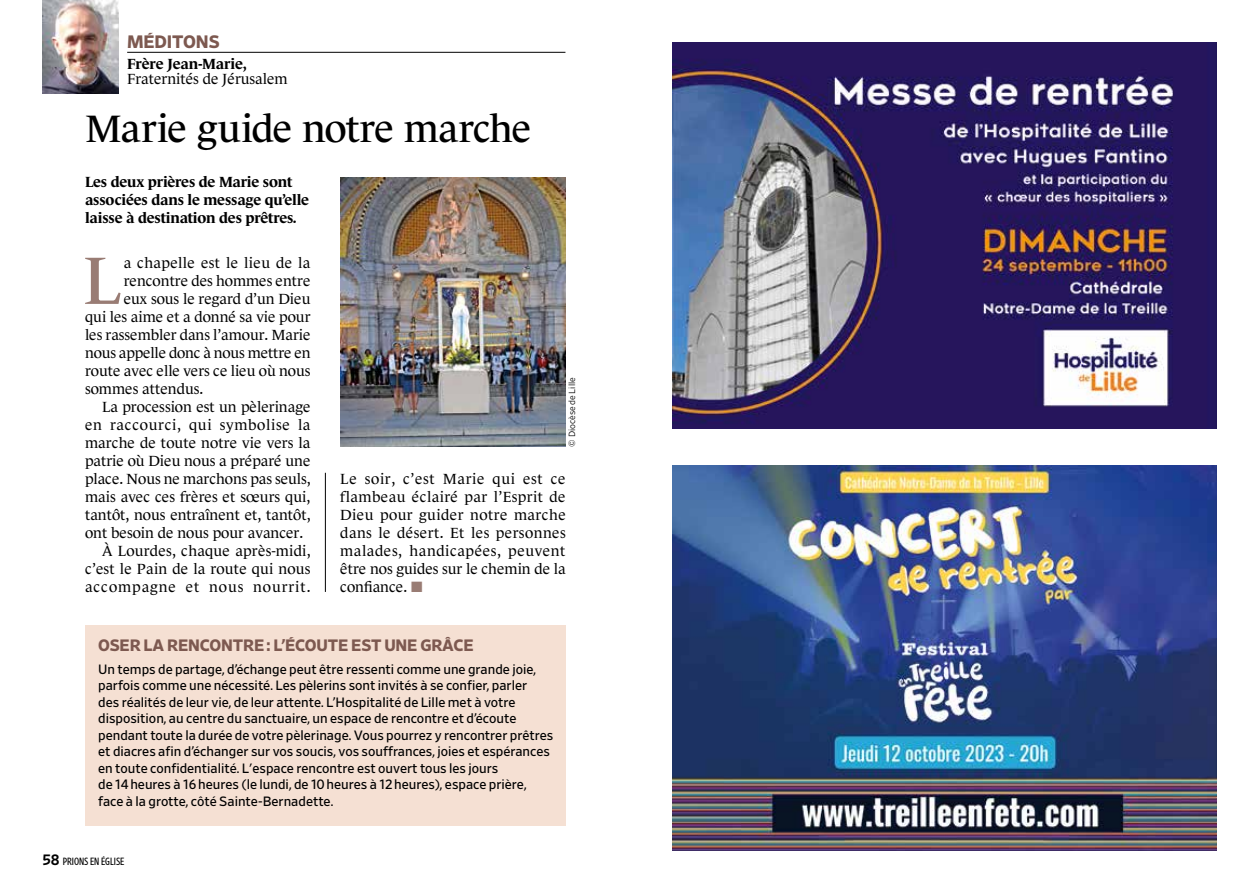
<style>
.page{position:relative;width:1259px;height:893px;background:#fff}
.page>*{position:absolute;margin:0;border:0;box-sizing:border-box;transform-origin:0 0}
.t1{font:68.4px "Le Monde Journal Std";color:#997c74}
.t2{font:39px "Le Monde Journal Std";letter-spacing:-.02em;color:#000}
.t3{font:700 18px "Retina";letter-spacing:-.01em;color:#7d5950}
.t4{font:700 16.5px "Retina";letter-spacing:-.01em;color:#7d5950}
.t5{font:15px/18px "Le Monde Journal Std";color:#000;text-align:justify}
.t6{font:700 15px/18px "Le Monde Journal Std";letter-spacing:-.01em;color:#000}
.t7{font:15px "Le Monde Journal Std";letter-spacing:.045em;color:#000}
.t8{font:15px "Le Monde Journal Std";letter-spacing:.065em;color:#000}
.t9{font:15px "Le Monde Journal Std";letter-spacing:.025em;color:#000}
.t10{font:13.5px/16.5px "Retina";color:#000}
.t11{font:condensed 10.5px "Retina";color:#000}
.t12{font:300 9px "Retina";color:#000}
.s1{font-family:"Humanist 521 BT"}
.s2{color:#997c74}
.s3{font-weight:500;font-stretch:normal;font-size:15px}
</style>
<div class="page">
<hr style="left:127px;top:52px;width:438px;height:1px;background:#000">
<hr style="left:325px;top:473px;width:1px;height:119px;background:#000">
<img style="left:42px;top:0;width:77px;height:93px">
<div style="left:85px;top:625px;width:481px;height:201px;background:#f5e0d3"></div>
<img style="left:340px;top:178px;width:225px;height:268px">
<img style="left:672px;top:43px;width:544px;height:385px">
<img style="left:672px;top:465px;width:544px;height:385px">
<p class="t3" style="left:127px;top:30px;width:94px">MÉDITONS</p>
<p class="t6" style="left:127px;top:55px;width:121px">Frère Jean-Marie,</p>
<p class="t5" style="left:127px;top:70px;width:162px">Fraternités de Jérusalem</p>
<h2 class="t2" style="left:85px;top:106px;width:448px">Marie guide notre marche</h2>
<p class="t6" style="left:85px;top:172px;width:226px">Les deux prières de Marie sont associées dans le message qu’elle laisse à destination des prêtres.</p>
<h1 class="t1" style="left:83px;top:242px;width:40px">L</h1>
<p class="t9" style="left:124px;top:254px;width:188px">a chapelle est le lieu de la</p>
<p class="t5" style="left:124px;top:272px;width:188px">rencontre des hommes entre</p>
<p class="t5" style="left:124px;top:290px;width:188px">eux sous le regard d’un Dieu</p>
<p class="t5" style="left:85px;top:308px;width:227px">qui les aime et a donné sa vie pour</p>
<p class="t5" style="left:85px;top:326px;width:227px">les rassembler dans l’amour. Marie</p>
<p class="t5" style="left:85px;top:344px;width:227px">nous appelle donc à nous mettre en</p>
<p class="t5" style="left:85px;top:362px;width:227px">route avec elle vers ce lieu où nous</p>
<p class="t5" style="left:85px;top:380px;width:120px">sommes attendus.</p>
<p class="t5" style="left:102px;top:398px;width:210px">La procession est un pèlerinage</p>
<p class="t7" style="left:85px;top:416px;width:227px">en raccourci, qui symbolise la</p>
<p class="t5" style="left:85px;top:434px;width:227px">marche de toute notre vie vers la</p>
<p class="t5" style="left:85px;top:452px;width:227px">patrie où Dieu nous a préparé une</p>
<p class="t5" style="left:85px;top:470px;width:227px">place. Nous ne marchons pas seuls,</p>
<p class="t5" style="left:85px;top:488px;width:227px">mais avec ces frères et sœurs qui,</p>
<p class="t5" style="left:85px;top:506px;width:227px">tantôt, nous entraînent et, tantôt,</p>
<p class="t5" style="left:85px;top:524px;width:220px">ont besoin de nous pour avancer.</p>
<p class="t5" style="left:102px;top:542px;width:210px">À Lourdes, chaque après-midi,</p>
<p class="t5" style="left:85px;top:560px;width:227px">c’est le Pain de la route qui nous</p>
<p class="t8" style="left:85px;top:578px;width:227px">accompagne et nous nourrit.</p>
<p class="t12" style="left:566px;top:446px;width:70px;rotate:-90deg"><span class="s1">©</span> Diocèse de Lille</p>
<p class="t5" style="left:340px;top:470px;width:227px">Le soir, c’est Marie qui est ce flambeau éclairé par l’Esprit de Dieu pour guider notre marche dans le désert. Et les personnes malades, handicapées, peuvent être nos guides sur le chemin de la confiance. <span class="s2">■</span></p>
<p class="t4" style="left:98px;top:634px;width:377px">OSER LA RENCONTRE : L’ÉCOUTE EST UNE GRÂCE</p>
<p class="t10" style="left:98px;top:661px;width:456px">Un temps de partage, d’échange peut être ressenti comme une grande joie, parfois comme une nécessité. Les pèlerins sont invités à se confier, parler<br>des réalités de leur vie, de leur attente. L’Hospitalité de Lille met à votre disposition, au centre du sanctuaire, un espace de rencontre et d’écoute pendant toute la durée de votre pèlerinage. Vous pourrez y rencontrer prêtres et diacres afin d’échanger sur vos soucis, vos souffrances, joies et espérances en toute confidentialité. L'espace rencontre est ouvert tous les jours<br>de 14 heures à 16 heures (le lundi, de 10 heures à 12 heures), espace prière, face à la grotte, côté Sainte-Bernadette.</p>
<p class="t11" style="left:43px;top:854px;width:83px"><span class="s3">58</span> PRIONS EN ÉGLISE</p>
</div>
